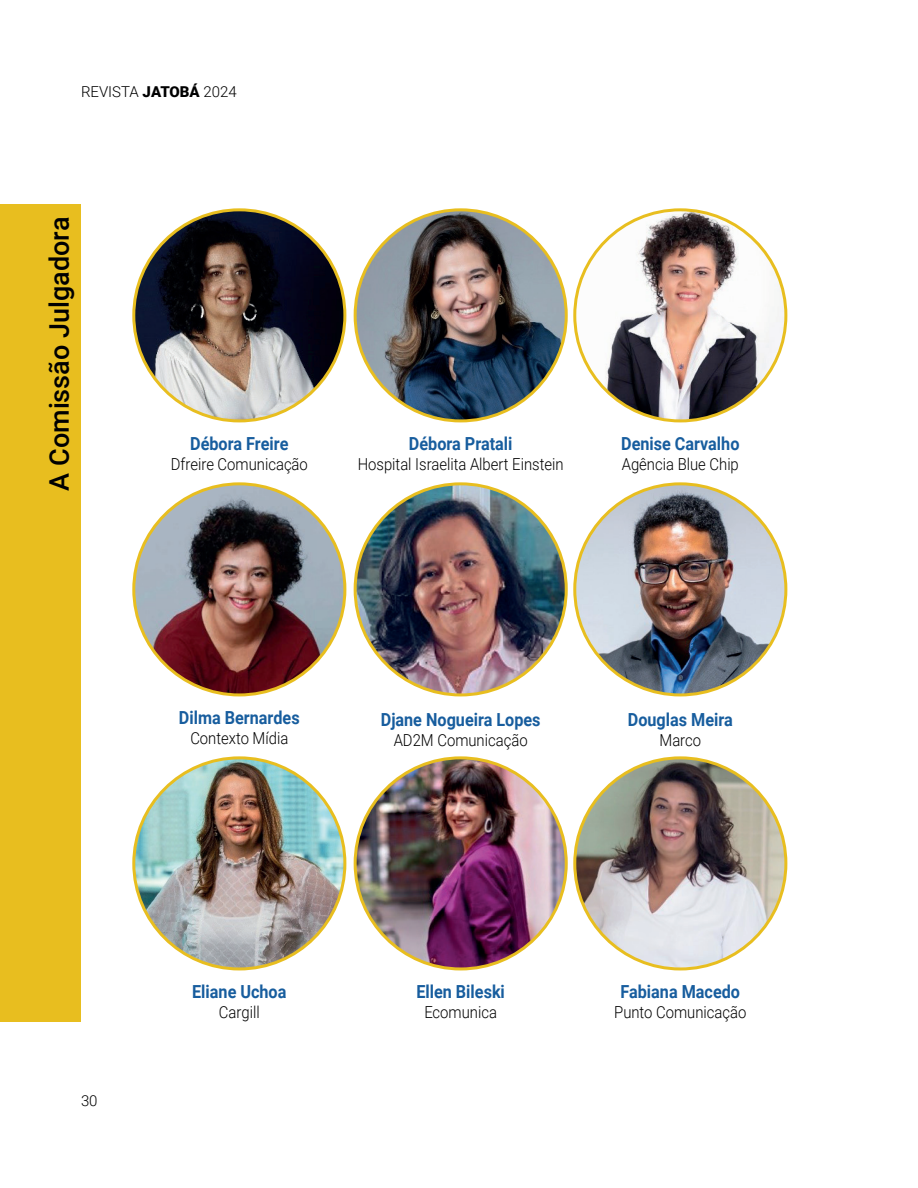
<style>
.page{position:relative;width:918px;height:1188px;background:#fff}
.page>*{position:absolute;margin:0;border:0;box-sizing:border-box;transform-origin:0 0}
.t1{font:500 27px "Roboto";color:#000001}
.t2{font:700 18px "Roboto";color:#175d9e;scale:.9 1}
.t3{font:300 16.5px "Roboto";color:#000001;scale:.9 1}
.t4{font:300 15px "Roboto";color:#000001}
.s1{font-weight:900}
</style>
<div class="page">
<div style="left:0;top:204px;width:81px;height:818px;background:#e8be1f"></div>
<img style="left:134px;top:210px;width:211px;height:211px;border-radius:106px">
<img style="left:355px;top:210px;width:211px;height:211px;border-radius:105px">
<img style="left:575px;top:210px;width:211px;height:211px;border-radius:106px">
<img style="left:134px;top:484px;width:211px;height:211px;border-radius:106px">
<img style="left:355px;top:484px;width:211px;height:211px;border-radius:106px">
<img style="left:575px;top:484px;width:211px;height:211px;border-radius:106px">
<img style="left:134px;top:758px;width:211px;height:211px;border-radius:106px">
<img style="left:355px;top:758px;width:211px;height:211px;border-radius:105px">
<img style="left:575px;top:758px;width:211px;height:211px;border-radius:105px">
<p class="t4" style="left:81px;top:81px;width:157px">REVISTA <span class="s1">JATOBÁ</span> 2024</p>
<h1 class="t1" style="left:40px;top:491px;width:275px;rotate:-90deg">A Comissão Julgadora</h1>
<p class="t2" style="left:190px;top:431px;width:111px">Débora Freire</p>
<p class="t3" style="left:171px;top:452px;width:154px">Dfreire Comunicação</p>
<p class="t2" style="left:409px;top:431px;width:116px">Débora Pratali</p>
<p class="t3" style="left:358px;top:452px;width:230px">Hospital Israelita Albert Einstein</p>
<p class="t2" style="left:621px;top:431px;width:133px">Denise Carvalho</p>
<p class="t3" style="left:622px;top:452px;width:132px">Agência Blue Chip</p>
<p class="t2" style="left:179px;top:705px;width:136px">Dilma Bernardes</p>
<p class="t3" style="left:190px;top:726px;width:110px">Contexto Mídia</p>
<p class="t2" style="left:381px;top:707px;width:179px">Djane Nogueira Lopes</p>
<p class="t3" style="left:394px;top:728px;width:150px">AD2M Comunicação</p>
<p class="t2" style="left:628px;top:707px;width:118px">Douglas Meira</p>
<p class="t3" style="left:660px;top:728px;width:48px">Marco</p>
<p class="t4" style="left:81px;top:1090px;width:18px">30</p>
<p class="t2" style="left:192px;top:979px;width:106px">Eliane Uchoa</p>
<p class="t3" style="left:219px;top:1000px;width:47px">Cargill</p>
<p class="t2" style="left:416px;top:979px;width:100px">Ellen Bileski</p>
<p class="t3" style="left:424px;top:1000px;width:82px">Ecomunica</p>
<p class="t2" style="left:621px;top:979px;width:134px">Fabiana Macedo</p>
<p class="t3" style="left:614px;top:1000px;width:148px">Punto Comunicação</p>
</div>
